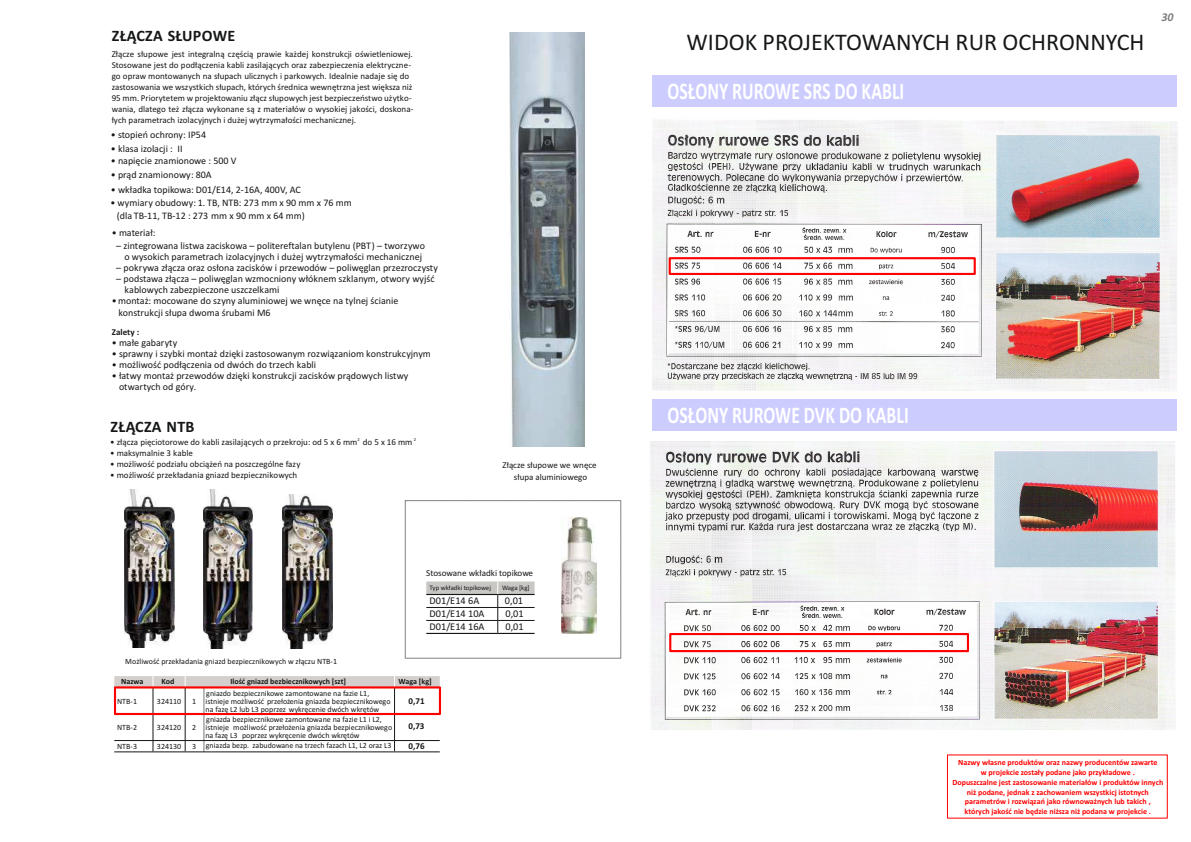
<style>
.page{position:relative;width:1191px;height:842px;background:#fff}
.page>*{position:absolute;margin:0;border:0;box-sizing:border-box;transform-origin:0 0}
.t1{font:700 24px "Calibri";color:#fff;scale:.74 1}
.t2{font:24px "Calibri";color:#151616}
.t3{font:700 16px "Calibri";letter-spacing:.02em;color:#151616}
.t4{font:italic 700 12px "Calibri";color:#808080}
.t5{font:10.3px "Calibri";color:#151616}
.t6{font:10px/11px "Calibri";color:#151616}
.t7{font:9.2px "Calibri";color:#151616}
.t8{font:9px/11px "Calibri";color:#151616}
.t9{font:700 9px "Calibri";color:#151616}
.t10{font:8px/8px "Calibri";color:#151616}
.t11{font:700 8px/9.8px "Calibri";color:#f00;text-align:center}
.t12{font:700 8px "Calibri";color:#151616}
.t13{font:6.9px "Calibri";color:#151616}
.t14{font:4.5px "Calibri";color:#151616}
</style>
<div class="page">
<img style="left:652px;top:120px;width:526px;height:271px">
<img style="left:650px;top:441px;width:525px;height:288px">
<div style="left:668px;top:257px;width:307px;height:18px;border:2px solid #f00"></div>
<div style="left:669px;top:633px;width:300px;height:19px;border:2px solid #f00"></div>
<img style="left:510px;top:33px;width:75px;height:414px">
<hr style="left:426px;top:633px;width:72px;height:1px;background:#151616">
<hr style="left:498px;top:633px;width:36px;height:1px;background:#151616">
<svg style="left:426px;top:581px;width:108px;height:52px"></svg>
<img style="left:561px;top:517px;width:35px;height:116px">
<svg style="left:114px;top:676px;width:326px;height:76px"></svg>
<img style="left:125px;top:489px;width:49px;height:159px">
<img style="left:203px;top:490px;width:50px;height:158px">
<img style="left:283px;top:495px;width:49px;height:153px">
<div style="left:405px;top:500px;width:216px;height:158px;border:1px dashed #808080"></div>
<div style="left:114px;top:686px;width:327px;height:29px;border:2px solid #f00"></div>
<svg style="left:947px;top:755px;width:220px;height:63px"></svg>
<div style="left:652px;top:75px;width:524px;height:32px;background:#ccf"></div>
<div style="left:652px;top:399px;width:524px;height:32px;background:#ccf"></div>
<h2 class="t3" style="left:112px;top:29px;width:125px">ZŁĄCZA SŁUPOWE</h2>
<p class="t8" style="left:112px;top:49px;width:303px">Złącze słupowe jest integralną częścią prawie każdej konstrukcji oświetleniowej.<br>Stosowane jest do podłączenia kabli zasilających oraz zabezpieczenia elektryczne&shy;go opraw montowanych na słupach ulicznych i parkowych. Idealnie nadaje się do zastosowania we wszystkich słupach, których średnica wewnętrzna jest większa niż 95 mm. Priorytetem w projektowaniu złącz słupowych jest bezpieczeństwo użytko&shy;wania, dlatego też złącza wykonane są z materiałów o wysokiej jakości, doskona&shy;łych parametrach izolacyjnych i dużej wytrzymałości mechanicznej.</p>
<p class="t6" style="left:111px;top:130px;width:97px">• stopień ochrony: IP54</p>
<p class="t6" style="left:111px;top:144px;width:73px">• klasa izolacji : II</p>
<p class="t6" style="left:111px;top:156px;width:127px">• napięcie znamionowe : 500 V</p>
<p class="t6" style="left:111px;top:170px;width:102px">• prąd znamionowy: 80A</p>
<p class="t6" style="left:111px;top:184px;width:192px">• wkładka topikowa: D01/E14, 2-16A, 400V, AC</p>
<p class="t6" style="left:117px;top:197px;width:236px;line-height:13px;text-indent:-6px">• wymiary obudowy: 1. TB, NTB: 273 mm x 90 mm x 76 mm (dla TB-11, TB-12 : 273 mm x 90 mm x 64 mm)</p>
<p class="t6" style="left:112px;top:228px;width:45px">• materiał:</p>
<p class="t6" style="left:116px;top:241px;width:310px;text-align:center">– zintegrowana listwa zaciskowa – politereftalan butylenu (PBT) – tworzywo o wysokich parametrach izolacyjnych i dużej wytrzymałości mechanicznej</p>
<p class="t6" style="left:116px;top:263px;width:323px">– pokrywa złącza oraz osłona zacisków i przewodów – poliwęglan przezroczysty</p>
<p class="t6" style="left:124px;top:274px;width:312px;text-indent:-8px">– podstawa złącza – poliwęglan wzmocniony włóknem szklanym, otwory wyjść kablowych zabezpieczone uszczelkami</p>
<p class="t6" style="left:118px;top:295px;width:281px;line-height:12.5px;text-indent:-7px">• montaż: mocowane do szyny aluminiowej we wnęce na tylnej ścianie konstrukcji słupa dwoma śrubami M6</p>
<p class="t9" style="left:112px;top:328px;width:29px">Zalety :</p>
<p class="t6" style="left:112px;top:338px;width:67px">• małe gabaryty</p>
<p class="t6" style="left:112px;top:349px;width:321px">• sprawny i szybki montaż dzięki zastosowanym rozwiązaniom konstrukcyjnym</p>
<p class="t6" style="left:112px;top:360px;width:206px">• możliwość podłączenia od dwóch do trzech kabli</p>
<p class="t6" style="left:119px;top:371px;width:291px;text-indent:-7px">• łatwy montaż przewodów dzięki konstrukcji zacisków prądowych listwy otwartych od góry.</p>
<h2 class="t3" style="left:110px;top:420px;width:86px">ZŁĄCZA NTB</h2>
<p class="t14" style="left:357px;top:437px;width:4px">2</p>
<p class="t14" style="left:414px;top:437px;width:4px">2</p>
<p class="t8" style="left:110px;top:437px;width:249px">• złącza pięciotorowe do kabli zasilających o przekroju: od 5 x 6 mm</p>
<p class="t8" style="left:110px;top:448px;width:84px">• maksymalnie 3 kable</p>
<p class="t8" style="left:110px;top:459px;width:192px">• możliwość podziału obciążeń na poszczególne fazy</p>
<p class="t8" style="left:110px;top:470px;width:189px">• możliwość przekładania gniazd bezpiecznikowych</p>
<p class="t8" style="left:363px;top:437px;width:51px">do 5 x 16 mm</p>
<p class="t8" style="left:502px;top:459px;width:96px;line-height:12.5px;text-align:center">Złącze słupowe we wnęce słupa aluminiowego</p>
<p class="t10" style="left:125px;top:658px;width:213px">Możliwość przekładania gniazd bezpiecznikowych w złączu NTB-1</p>
<p class="t7" style="left:426px;top:569px;width:108px">Stosowane wkładki topikowe</p>
<p class="t13" style="left:429px;top:585px;width:63px">Typ wkładki topikowej</p>
<p class="t13" style="left:502px;top:585px;width:29px">Waga [kg]</p>
<p class="t5" style="left:429px;top:597px;width:51px">D01/E14 6A</p>
<p class="t5" style="left:505px;top:597px;width:20px">0,01</p>
<p class="t5" style="left:429px;top:610px;width:56px">D01/E14 10A</p>
<p class="t5" style="left:505px;top:610px;width:20px">0,01</p>
<p class="t5" style="left:429px;top:623px;width:56px">D01/E14 16A</p>
<p class="t5" style="left:505px;top:623px;width:20px">0,01</p>
<p class="t12" style="left:121px;top:678px;width:24px">Nazwa</p>
<p class="t12" style="left:161px;top:678px;width:14px">Kod</p>
<p class="t12" style="left:230px;top:678px;width:117px">Ilość gniazd bezbiecznikowych [szt]</p>
<p class="t12" style="left:398px;top:678px;width:35px">Waga [kg]</p>
<p class="t10" style="left:117px;top:698px;width:21px">NTB-1</p>
<p class="t10" style="left:157px;top:698px;width:26px">324110</p>
<p class="t10" style="left:192px;top:698px;width:6px">1</p>
<p class="t10" style="left:206px;top:690px;width:186px">gniazdo bezpiecznikowe zamontowane na fazie L1, istnieje możliwość przełożenia gniazda bezpiecznikowego na fazę L2 lub L3 poprzez wykręcenie dwóch wkrętów</p>
<p class="t9" style="left:408px;top:697px;width:18px">0,71</p>
<p class="t10" style="left:117px;top:724px;width:21px">NTB-2</p>
<p class="t10" style="left:157px;top:724px;width:26px">324120</p>
<p class="t10" style="left:192px;top:724px;width:6px">2</p>
<p class="t10" style="left:205px;top:716px;width:188px">gniazda bezpiecznikowe zamontowane na fazie L1 i L2, istnieje możliwość przełożenia gniazda bezpiecznikowego na fazę L3 poprzez wykręcenie dwóch wkrętów</p>
<p class="t9" style="left:408px;top:723px;width:18px">0,73</p>
<p class="t10" style="left:117px;top:743px;width:21px">NTB-3</p>
<p class="t10" style="left:157px;top:743px;width:26px">324130</p>
<p class="t10" style="left:192px;top:743px;width:6px">3</p>
<p class="t10" style="left:206px;top:742px;width:187px">gniazda bezp. zabudowane na trzech fazach L1, L2 oraz L3</p>
<p class="t9" style="left:408px;top:742px;width:18px">0,76</p>
<h1 class="t2" style="left:686px;top:32px;width:459px">WIDOK PROJEKTOWANYCH RUR OCHRONNYCH</h1>
<h1 class="t1" style="left:667px;top:81px;width:321px">OSŁONY RUROWE SRS DO KABLI</h1>
<p class="t4" style="left:1161px;top:12px;width:14px">30</p>
<h1 class="t1" style="left:667px;top:405px;width:327px">OSŁONY RUROWE DVK DO KABLI</h1>
<p class="t11" style="left:952px;top:758px;width:212px">Nazwy własne produktów oraz nazwy producentów zawarte<br>w projekcie zostały podane jako przykładowe .<br>Dopuszczalne jest zastosowanie materiałów i produktów innych niż podane, jednak z zachowaniem wszystkicj istotnych parametrów i rozwiązań jako równoważnych lub takich , których jakość nie będzie niższa niż podana w projekcie .</p>
</div>
